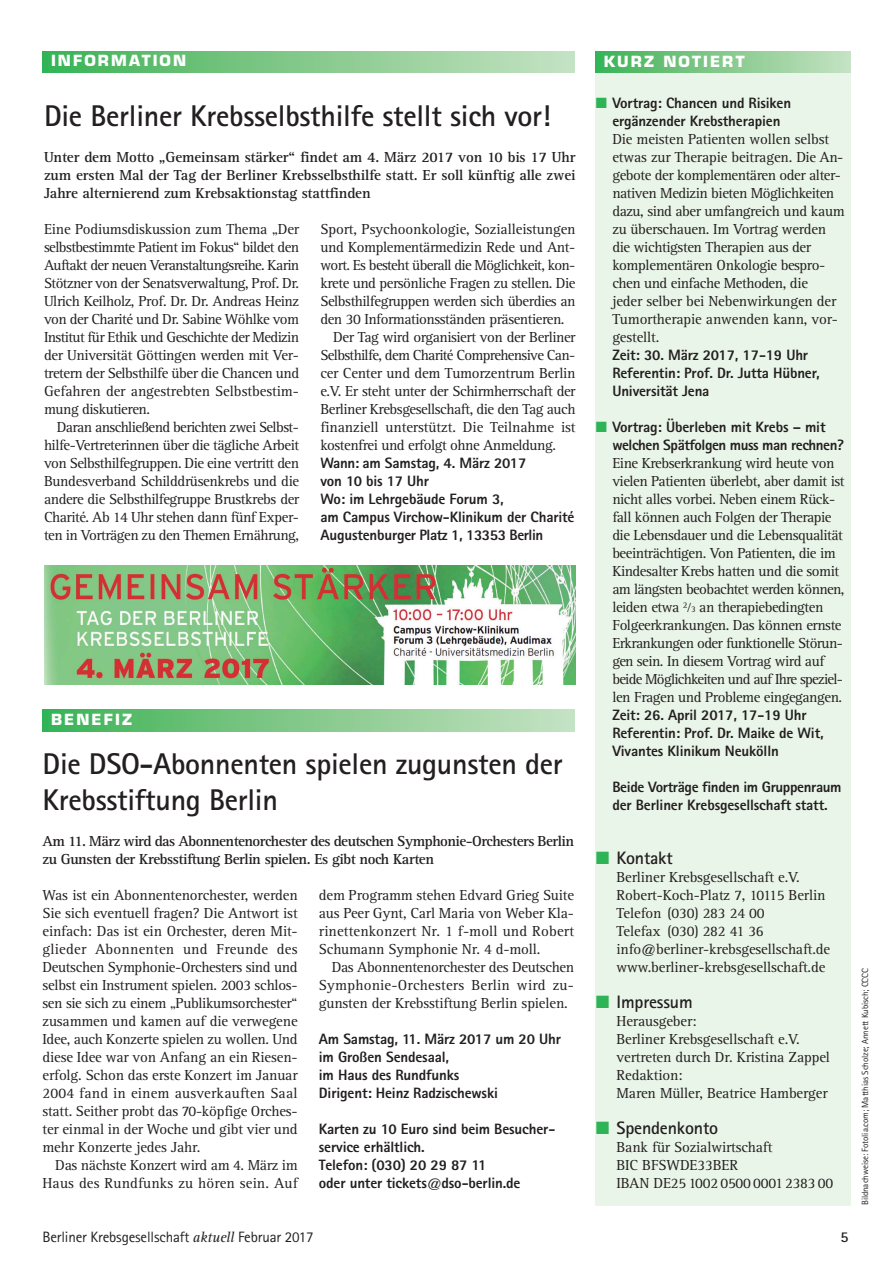
<style>
.page{position:relative;width:893px;height:1263px;background:#fff}
.page>*{position:absolute;margin:0;border:0;box-sizing:border-box;transform-origin:0 0}
.t1{font:700 30px/36px "Rotis Sans Serif";letter-spacing:-.01em;color:#231f20}
.t2{font:700 18px "Rotis Sans Serif";letter-spacing:-.01em;color:#231f20}
.t3{font:15px/18px "Rotis Serif";letter-spacing:-.03em;color:#231f20;text-align:justify}
.t4{font:800 15px/18px "Rotis Sans Serif";letter-spacing:-.01em;color:#231f20}
.t5{font:15px/18px "Rotis Serif";letter-spacing:-.01em;color:#231f20}
.t6{font:700 15px/18px "Rotis Serif";letter-spacing:-.03em;color:#231f20;text-align:justify}
.t7{font:15px "Rotis Serif";letter-spacing:-.005em;color:#231f20}
.t8{font:800 15px/18px "Rotis Sans Serif";letter-spacing:-.03em;color:#231f20}
.t9{font:15px/18px "Rotis Serif";letter-spacing:.01em;color:#231f20;text-align:right}
.t10{font:15px "Rotis Sans Serif";letter-spacing:-.01em;color:#231f20}
.t11{font:700 15px "Eurostile";letter-spacing:.14em;color:#fff}
.t12{font:700 15px "Rotis Sans Serif";color:#231f20}
.t13{font:9px "Rotis Sans Serif";letter-spacing:-.01em;color:#231f20}
.s1{font-family:"European Pi Three";font-weight:400;color:#2eb457}
.s2{font-size:9px}
.s3{font-family:"Rotis Serif";font-style:italic}
</style>
<div class="page">
<div style="left:595px;top:54px;width:255px;height:1152px;background:#eaf5e9"></div>
<div style="left:595px;top:51px;width:255px;height:21px;background:linear-gradient(to right,#3db356,#c8e1c2)"></div>
<div style="left:43px;top:51px;width:531px;height:21px;background:linear-gradient(to right,#3db356,#c8e1c3)"></div>
<div style="left:43px;top:710px;width:531px;height:21px;background:linear-gradient(to right,#3db356,#c8e1c3)"></div>
<img style="left:44px;top:566px;width:531px;height:118px">
<p class="t11" style="left:51px;top:55px;width:137px">INFORMATION</p>
<h1 class="t1" style="left:44px;top:101px;width:508px">Die Berliner Krebsselbsthilfe stellt sich vor!</h1>
<p class="t6" style="left:44px;top:149px;width:533px">Unter dem Motto „Gemeinsam stärker“ findet am 4. März 2017 von 10 bis 17 Uhr zum ersten Mal der Tag der Berliner Krebsselbst hilfe statt. Er soll künftig alle zwei Jahre alternierend zum Krebsaktionstag stattfinden</p>
<p class="t3" style="left:44px;top:221px;width:257px">Eine Podiumsdiskussion zum Thema „Der selbstbestimmte Patient im Fokus“ bildet den Auftakt der neuen Veranstaltungsreihe. Karin Stötzner von der Senatsverwaltung, Prof. Dr.<br>Ulrich Keilholz, Prof. Dr. Dr. Andreas Heinz von der Charité und Dr. Sabine Wöhlke vom Institut für Ethik und Geschichte der Medizin der Universität Göttingen werden mit Ver&shy;tretern der Selbsthilfe über die Chancen und Gefahren der angestrebten Selbstbestim&shy;mung diskutieren.</p>
<p class="t3" style="left:44px;top:419px;width:257px;text-indent:13px">Daran anschließend berichten zwei Selbst&shy;hilfe-Vertreterinnen über die tägliche Arbeit von Selbsthilfegruppen. Die eine vertritt den Bundesverband Schilddrüsenkrebs und die andere die Selbsthilfegruppe Brustkrebs der Charité. Ab 14 Uhr stehen dann fünf Exper&shy;ten in Vorträgen zu den Themen Ernährung,</p>
<p class="t7" style="left:320px;top:224px;width:257px">Sport, Psychoonkologie, Sozialleistungen</p>
<p class="t3" style="left:320px;top:239px;width:256px">und Komplementärmedizin Rede und Ant-</p>
<p class="t3" style="left:320px;top:257px;width:256px">wort. Es besteht überall die Möglichkeit, kon-</p>
<p class="t3" style="left:320px;top:275px;width:257px">krete und persönliche Fragen zu stellen. Die</p>
<p class="t3" style="left:320px;top:293px;width:257px">Selbsthilfegruppen werden sich überdies an</p>
<p class="t3" style="left:320px;top:311px;width:246px">den 30 Informationsständen präsentieren.</p>
<p class="t3" style="left:333px;top:329px;width:244px">Der Tag wird organisiert von der Berliner</p>
<p class="t3" style="left:320px;top:347px;width:256px">Selbsthilfe, dem Charité Comprehensive Can-</p>
<p class="t3" style="left:320px;top:365px;width:257px">cer Center und dem Tumorzentrum Berlin</p>
<p class="t3" style="left:320px;top:383px;width:257px">e.V. Er steht unter der Schirmherrschaft der</p>
<p class="t3" style="left:320px;top:401px;width:257px">Berliner Krebsgesellschaft, die den Tag auch</p>
<p class="t7" style="left:320px;top:422px;width:257px">finanziell unterstützt. Die Teilnahme ist</p>
<p class="t3" style="left:320px;top:437px;width:237px">kostenfrei und erfolgt ohne Anmeldung.</p>
<p class="t4" style="left:320px;top:455px;width:256px">Wann: am Samstag, 4. März 2017<br>von 10 bis 17 Uhr<br>Wo: im Lehrgebäude Forum 3,<br>am Campus Virchow-Klinikum der Charité<br>Augustenburger Platz 1, 13353 Berlin</p>
<p class="t11" style="left:51px;top:714px;width:83px">BENEFIZ</p>
<h1 class="t1" style="left:43px;top:749px;width:522px">Die DSO-Abonnenten spielen zugunsten der<br>Krebsstiftung Berlin</h1>
<p class="t6" style="left:43px;top:833px;width:533px">Am 11. März wird das Abonnentenorchester des deutschen Symphonie-Orchesters Berlin zu Gunsten der Krebsstiftung Berlin spielen. Es gibt noch Karten</p>
<p class="t3" style="left:43px;top:887px;width:257px">Was ist ein Abonnentenorchester, werden Sie sich eventuell fragen? Die Antwort ist einfach: Das ist ein Orchester, deren Mit&shy;glieder Abonnenten und Freunde des Deutschen Symphonie-Orchesters sind und selbst ein Instrument spielen. 2003 schlos&shy;sen sie sich zu einem „Publikumsorchester“ zusammen und kamen auf die verwegene Idee, auch Konzerte spielen zu wollen. Und diese Idee war von Anfang an ein Riesen&shy;erfolg. Schon das erste Konzert im Januar 2004 fand in einem ausverkauften Saal statt. Seither probt das 70-köpfige Orches&shy;ter einmal in der Woche und gibt vier und mehr Konzerte jedes Jahr.</p>
<p class="t9" style="left:43px;top:1157px;width:257px">Das nächste Konzert wird am 4. März im<br>Haus des Rundfunks zu hören sein. Auf</p>
<p class="t3" style="left:319px;top:887px;width:257px">dem Programm stehen Edvard Grieg Suite aus Peer Gynt, Carl Maria von Weber Kla&shy;rinettenkonzert Nr. 1 f-moll und Robert Schumann Symphonie Nr. 4 d-moll.</p>
<p class="t3" style="left:319px;top:959px;width:257px;text-indent:13px">Das Abonnentenorchester des Deutschen Symphonie-Orchesters Berlin wird zu&shy;gunsten der Krebsstiftung Berlin spielen.</p>
<p class="t4" style="left:319px;top:1031px;width:244px">Am Samstag, 11. März 2017 um 20 Uhr im Großen Sendesaal,<br>im Haus des Rundfunks<br>Dirigent: Heinz Radzischewski</p>
<p class="t4" style="left:319px;top:1121px;width:238px">Karten zu 10 Euro sind beim Besucher - service erhältlich.<br>Telefon: (030) 20 29 87 11<br>oder unter tickets@dso-berlin.de</p>
<p class="t11" style="left:604px;top:56px;width:142px">KURZ NOTIERT</p>
<p class="t4" style="left:595px;top:95px;width:197px;text-align:center"><span class="s1">L</span> Vortrag: Chancen und Risiken ergänzender Krebstherapien</p>
<p class="t3" style="left:612px;top:131px;width:234px;text-align:left">Die meisten Patienten wollen selbst etwas zur Therapie beitragen. Die An&shy;gebote der komple men tären oder alter&shy;nativen Medizin bieten Möglichkeiten dazu, sind aber umfangreich und kaum zu überschauen. Im Vor trag werden die wichtigsten Therapien aus der<br>kom plementären Onkologie bespro&shy;chen und einfache Methoden, die<br>jeder selber bei Nebenwirkungen der Tumortherapie anwenden kann, vor - gestellt.</p>
<p class="t4" style="left:612px;top:347px;width:209px">Zeit: 30. März 2017, 17-19 Uhr<br>Referentin: Prof. Dr. Jutta Hübner,<br>Universität Jena</p>
<p class="t8" style="left:612px;top:419px;width:233px;text-indent:-17px"><span class="s1">L</span> Vortrag: Überleben mit Krebs – mit welchen Spätfolgen muss man rechnen?</p>
<p class="t3" style="left:612px;top:455px;width:234px;text-align:left">Eine Krebserkrankung wird heute von vielen Patienten überlebt, aber damit ist nicht alles vorbei. Neben einem Rück&shy;fall können auch Folgen der Therapie die Lebensdauer und die Lebensqualität beeinträchtigen. Von Patienten, die im Kindesalter Krebs hatten und die somit am längsten beobachtet werden können, leiden etwa <sup>2</sup>⁄<span class="s2">3</span> an therapiebedingten Folgeerkrankungen. Das können ernste Erkrankungen oder funktionelle Störun - gen sein. In diesem Vortrag wird auf beide Möglichkeiten und auf Ihre speziel - len Fragen und Probleme eingegangen.</p>
<p class="t4" style="left:612px;top:707px;width:213px">Zeit: 26. April 2017, 17-19 Uhr<br>Referentin: Prof. Dr. Maike de Wit,<br>Vivantes Klinikum Neukölln</p>
<p class="t4" style="left:612px;top:779px;width:231px">Beide Vorträge finden im Gruppenraum der Berliner Krebsgesellschaft statt.</p>
<p class="t2" style="left:595px;top:852px;width:79px"><span class="s1">L</span> Kontakt</p>
<p class="t5" style="left:617px;top:869px;width:215px">Berliner Krebsgesellschaft e.V.<br>Robert-Koch-Platz 7, 10115 Berlin<br>Telefon (030) 283 24 00<br>Telefax (030) 282 41 36 info@berliner-krebsgesellschaft.de www.berliner-krebsgesellschaft.de</p>
<p class="t2" style="left:595px;top:996px;width:99px"><span class="s1">L</span> Impressum</p>
<p class="t5" style="left:617px;top:1013px;width:215px">Herausgeber:<br>Berliner Krebsgesellschaft e.V. vertreten durch Dr. Kristina Zappel<br>Redaktion:<br>Maren Müller, Beatrice Hamberger</p>
<p class="t2" style="left:595px;top:1122px;width:124px"><span class="s1">L</span> Spendenkonto</p>
<p class="t5" style="left:616px;top:1139px;width:218px">Bank für Sozialwirtschaft<br>BIC BFSWDE33BER<br>IBAN DE25100205000001238300</p>
<p class="t10" style="left:43px;top:1232px;width:273px">Berliner Krebsgesellschaft <span class="s3">aktuell</span> Februar 2017</p>
<p class="t12" style="left:840px;top:1232px;width:10px">5</p>
<p class="t13" style="left:862px;top:1205px;width:238px;rotate:-90deg">Bildnachweise: Fotolia.com; Matthias Scholze; Annett Kubisch; CCCC</p>
</div>
